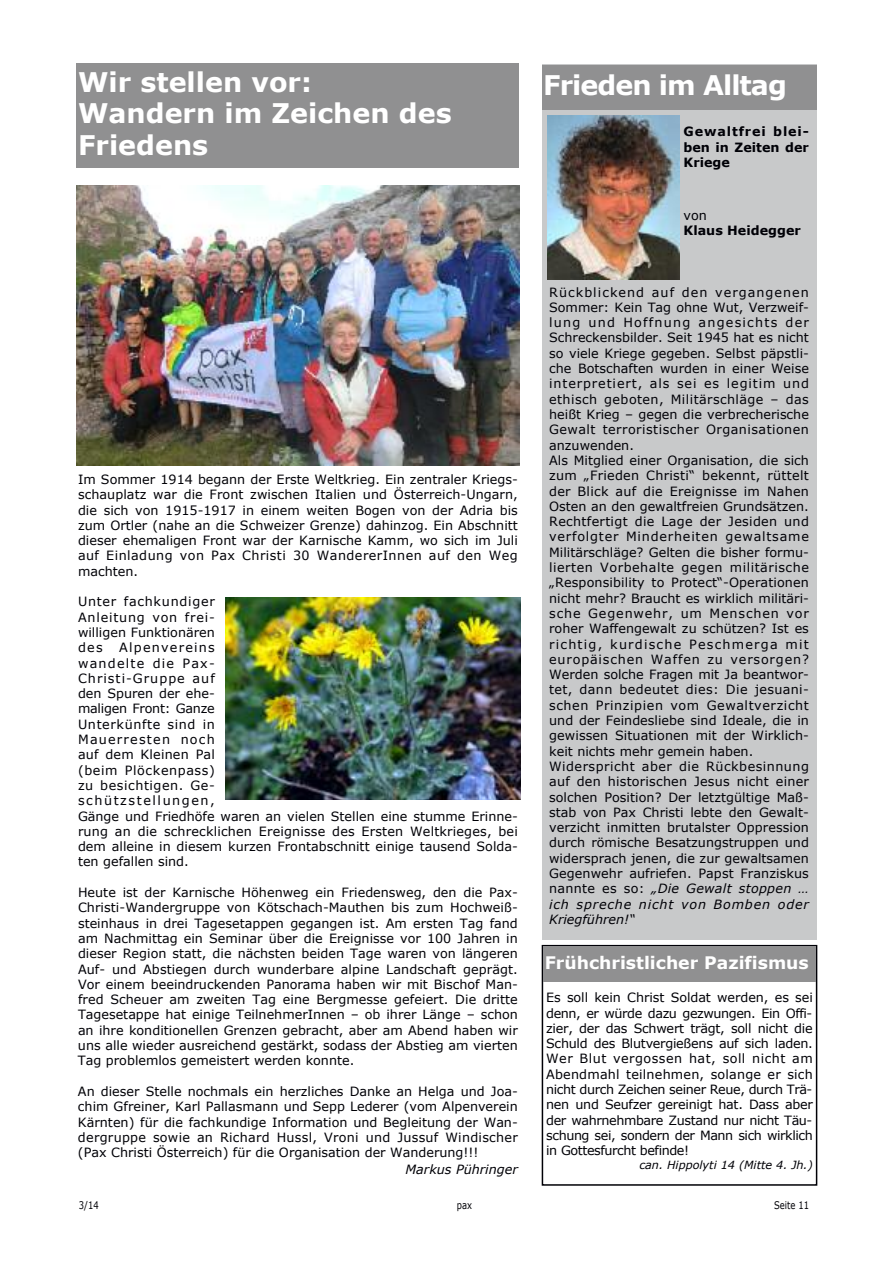
<style>
.page{position:relative;width:893px;height:1263px;background:#fff}
.page>*{position:absolute;margin:0;border:0;box-sizing:border-box;transform-origin:0 0}
.t1{font:700 27px/31.5px "Verdana";color:#fff}
.t2{font:700 27px "Verdana";letter-spacing:-.035em;color:#fff}
.t3{font:700 17.25px "Verdana";color:#fff}
.t4{font:12.75px/15.3px "Verdana";letter-spacing:.005em;color:#000006;text-align:justify}
.t5{font:700 12.75px/15.3px "Verdana";color:#000006;text-align:justify}
.t6{font:italic 12.75px "Verdana";color:#000006}
.t7{font:italic 11.25px "Verdana";color:#000006}
.t8{font:10.5px "Verdana";color:#000006;scale:.8 1}
.s1{font-style:italic}
</style>
<div class="page">
<div style="left:542px;top:64px;width:274px;height:875px;background:#c8c9ca"></div>
<div style="left:542px;top:945px;width:275px;height:241px;border:2px solid #000006"></div>
<div style="left:543px;top:946px;width:273px;height:36px;background:#909091"></div>
<div style="left:542px;top:65px;width:274px;height:45px;background:#909091"></div>
<img style="left:547px;top:116px;width:132px;height:163px">
<img style="left:77px;top:185px;width:442px;height:280px">
<div style="left:77px;top:64px;width:442px;height:104px;background:#909091"></div>
<img style="left:225px;top:598px;width:296px;height:202px">
<h1 class="t1" style="left:78px;top:65px;width:235px">Wir stellen vor:</h1>
<h1 class="t2" style="left:543px;top:68px;width:245px">Frieden im Alltag</h1>
<h1 class="t1" style="left:78px;top:97px;width:375px">Wandern im Zeichen des<br>Friedens</h1>
<p class="t5" style="left:684px;top:124px;width:127px">Gewaltfrei blei&shy;ben in Zeiten der Kriege</p>
<p class="t4" style="left:78px;top:471px;width:441px">Im Sommer 1914 begann der Erste Weltkrieg. Ein zentraler Kriegs&shy;schauplatz war die Front zwischen Italien und Österreich-Ungarn, die sich von 1915-1917 in einem weiten Bogen von der Adria bis zum Ortler (nahe an die Schweizer Grenze) dahinzog. Ein Abschnitt dieser ehemaligen Front war der Karnische Kamm, wo sich im Juli auf Einladung von Pax Christi 30 WandererInnen auf den Weg machten.</p>
<p class="t4" style="left:78px;top:594px;width:138px">Unter fachkundiger Anleitung von frei&shy;willigen Funktionären des</p>
<p class="t4" style="left:78px;top:639px;width:441px;text-align:left;text-indent:41px">Alpenvereins<br>wandelte die Pax-<br>Christi-Gruppe auf<br>den Spuren der ehe-<br>maligen Front: Ganze<br>Unterkünfte sind in<br>Mauerresten noch<br>auf dem Kleinen Pal<br>(beim Plöckenpass)<br>zu besichtigen. Ge-<br>schützstellungen,<br>Gänge und Friedhöfe waren an vielen Stellen eine stumme Erinne&shy;rung an die schrecklichen Ereignisse des Ersten Weltkrieges, bei dem alleine in diesem kurzen Frontabschnitt einige tausend Solda&shy;ten gefallen sind.</p>
<p class="t4" style="left:78px;top:884px;width:441px">Heute ist der Karnische Höhenweg ein Friedensweg, den die Pax-Christi-Wandergruppe von Kötschach-Mauthen bis zum Hochweiß&shy;steinhaus in drei Tagesetappen gegangen ist. Am ersten Tag fand am Nachmittag ein Seminar über die Ereignisse vor 100 Jahren in dieser Region statt, die nächsten beiden Tage waren von längeren Auf- und Abstiegen durch wunderbare alpine Landschaft geprägt.<br>Vor einem beeindruckenden Panorama haben wir mit Bischof Man&shy;fred Scheuer am zweiten Tag eine Bergmesse gefeiert. Die dritte Tagesetappe hat einige TeilnehmerInnen – ob ihrer Länge – schon an ihre konditionellen Grenzen gebracht, aber am Abend haben wir uns alle wieder ausreichend gestärkt, sodass der Abstieg am vierten Tag problemlos gemeistert werden konnte.</p>
<p class="t4" style="left:78px;top:1083px;width:441px">An dieser Stelle nochmals ein herzliches Danke an Helga und Joa&shy;chim Gfreiner, Karl Pallasmann und Sepp Lederer (vom Alpenverein Kärnten) für die fachkundige Information und Begleitung der Wan&shy;dergruppe sowie an Richard Hussl, Vroni und Jussuf Windischer (Pax Christi Österreich) für die Organisation der Wanderung!!!</p>
<p class="t6" style="left:405px;top:1161px;width:114px">Markus Pühringer</p>
<p class="t4" style="left:684px;top:207px;width:25px">von</p>
<p class="t5" style="left:684px;top:223px;width:119px">Klaus Heidegger</p>
<p class="t4" style="left:549px;top:284px;width:261px;text-align:left">Rückblickend auf den vergangenen Sommer: Kein Tag ohne Wut, Verzweif&shy;lung und Hoffnung angesichts der Schreckensbilder. Seit 1945 hat es nicht so viele Kriege gegeben. Selbst päpstli&shy;che Botschaften wurden in einer Weise interpretiert, als sei es legitim und ethisch geboten, Militärschläge – das heißt Krieg – gegen die verbrecherische Gewalt terroristischer Organisationen anzuwenden.<br>Als Mitglied einer Organisation, die sich zum „Frieden Christi“ bekennt, rüttelt der Blick auf die Ereignisse im Nahen Osten an den gewaltfreien Grundsätzen.<br>Rechtfertigt die Lage der Jesiden und verfolgter Minderheiten gewaltsame Militärschläge? Gelten die bisher formu&shy;lierten Vorbehalte gegen militärische „Responsibility to Protect“-Operationen nicht mehr? Braucht es wirklich militäri&shy;sche Gegenwehr, um Menschen vor roher Waffengewalt zu schützen? Ist es richtig, kurdische Peschmerga mit europäischen Waffen zu versorgen?<br>Werden solche Fragen mit Ja beantwor&shy;tet, dann bedeutet dies: Die jesuani&shy;schen Prinzipien vom Gewaltverzicht und der Feindesliebe sind Ideale, die in gewissen Situationen mit der Wirklich&shy;keit nichts mehr gemein haben.<br>Widerspricht aber die Rückbesinnung auf den historischen Jesus nicht einer solchen Position? Der letztgültige Maß&shy;stab von Pax Christi lebte den Gewalt&shy;verzicht inmitten brutalster Oppression durch römische Besatzungstruppen und widersprach jenen, die zur gewaltsamen Gegenwehr aufriefen. Papst Franziskus nannte es so: <span class="s1">„Die Gewalt stoppen … ich spreche nicht von Bomben oder Kriegführen!“</span></p>
<h2 class="t3" style="left:545px;top:952px;width:266px">Frühchristlicher Pazifismus</h2>
<p class="t4" style="left:546px;top:989px;width:268px">Es soll kein Christ Soldat werden, es sei denn, er würde dazu gezwungen. Ein Offi&shy;zier, der das Schwert trägt, soll nicht die Schuld des Blutvergießens auf sich laden.<br>Wer Blut vergossen hat, soll nicht am Abendmahl teilnehmen, solange er sich nicht durch Zeichen seiner Reue, durch Trä&shy;nen und Seufzer gereinigt hat. Dass aber der wahrnehmbare Zustand nur nicht Täu&shy;schung sei, sondern der Mann sich wirklich in Gottesfurcht befinde!</p>
<p class="t7" style="left:639px;top:1158px;width:175px">can. Hippolyti 14 (Mitte 4. Jh.)</p>
<p class="t8" style="left:79px;top:1198px;width:26px">3/14</p>
<p class="t8" style="left:457px;top:1198px;width:21px">pax</p>
<p class="t8" style="left:774px;top:1198px;width:45px">Seite 11</p>
</div>
